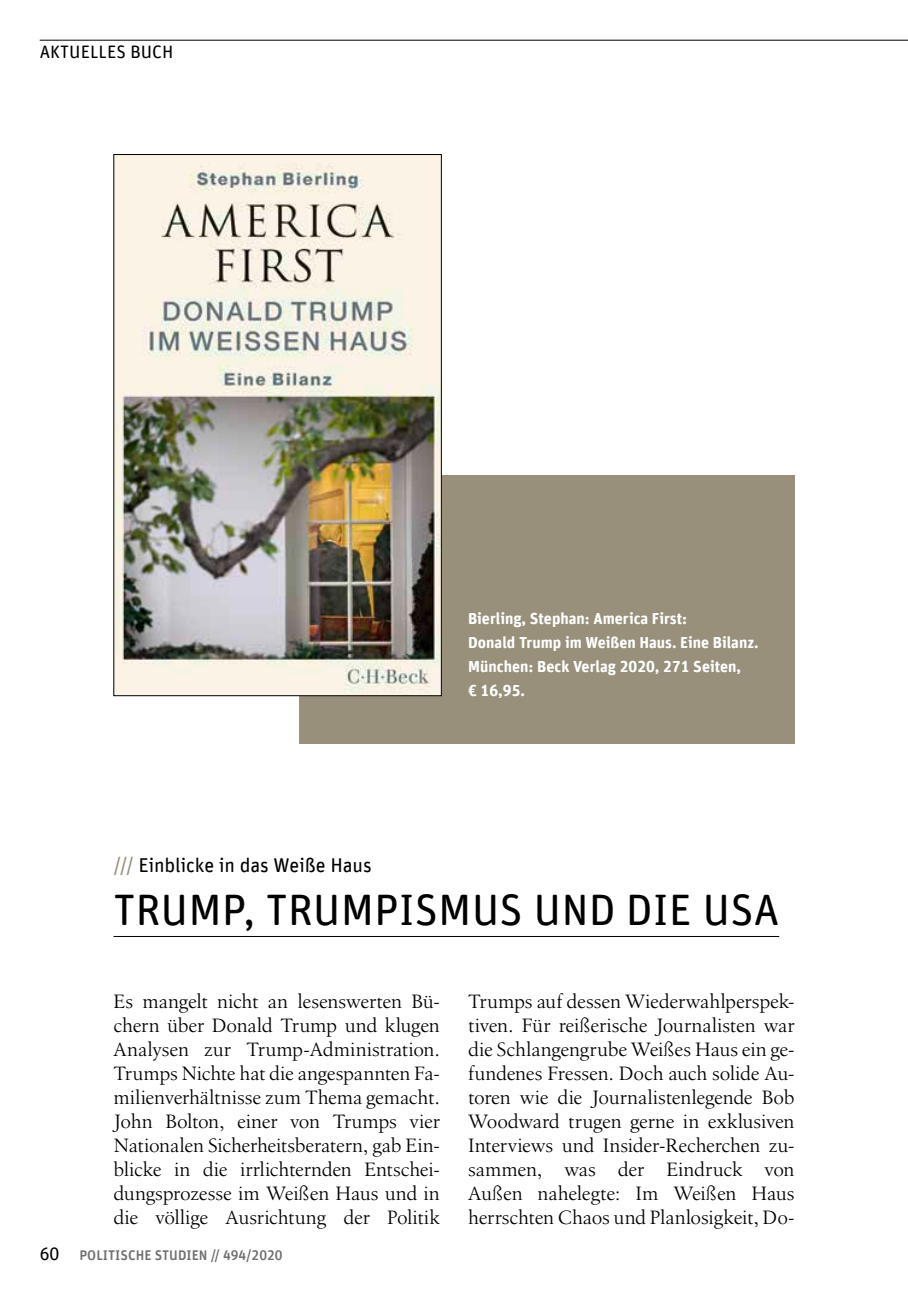
<style>
.page{position:relative;width:908px;height:1304px;background:#fff}
.page>*{position:absolute;margin:0;border:0;box-sizing:border-box;transform-origin:0 0}
.t1{font:44px "Unit Rounded Offc";color:#000}
.t2{font:20px/24px "Birka LT Pro";letter-spacing:-.005em;color:#000;text-align:justify}
.t3{font:20px "Unit Rounded Offc";letter-spacing:-.01em;color:#000}
.t4{font:18px "Unit Rounded Offc";color:#000}
.t5{font:700 16px/24px "Unit Rounded Offc";color:#fff}
.t6{font:500 14px "Unit Rounded Offc";color:#6f6f6e}
.s1{color:#99907b}
.s2{font-weight:400;font-size:18px;color:#000}
</style>
<div class="page">
<hr style="left:40px;top:40px;width:867px;height:1px;background:#000">
<hr style="left:113px;top:936px;width:665px;height:1px;background:#000">
<div style="left:299px;top:475px;width:495px;height:269px;background:#99907b"></div>
<img style="left:115px;top:156px;width:324px;height:538px">
<p class="t4" style="left:40px;top:41px;width:135px">AKTUELLES BUCH</p>
<p class="t5" style="left:468px;top:606px;width:292px">Bierling, Stephan: America First:<br>Donald Trump im Weißen Haus. Eine Bilanz.<br>München: Beck Verlag 2020, 271 Seiten,<br>€ 16,95.</p>
<p class="t3" style="left:113px;top:853px;width:259px"><span class="s1">///</span> Einblicke in das Weiße Haus</p>
<h1 class="t1" style="left:113px;top:883px;width:667px">TRUMP, TRUMPISMUS UND DIE USA</h1>
<p class="t2" style="left:113px;top:989px;width:328px">Es mangelt nicht an lesenswerten Bü&shy;chern über Donald Trump und klugen Analysen zur Trump-Administration.<br>Trumps Nichte hat die angespannten Fa&shy;milienverhältnisse zum Thema gemacht.<br>John Bolton, einer von Trumps vier Nationalen Sicherheitsberatern, gab Ein&shy;blicke in die irrlichternden Entschei&shy;dungsprozesse im Weißen Haus und in die völlige Ausrichtung der Politik</p>
<p class="t2" style="left:468px;top:989px;width:327px">Trumps auf dessen Wiederwahlperspek&shy;tiven. Für reißerische Journalisten war die Schlangengrube Weißes Haus ein ge&shy;fundenes Fressen. Doch auch solide Au&shy;toren wie die Journalistenlegende Bob Woodward trugen gerne in exklusiven Interviews und Insider-Recherchen zu&shy;sammen, was der Eindruck von Außen nahelegte: Im Weißen Haus herrschten Chaos und Planlosigkeit, Do-</p>
<p class="t6" style="left:40px;top:1246px;width:244px"><span class="s2">60</span> POLITISCHE STUDIEN // 494/2020</p>
</div>
